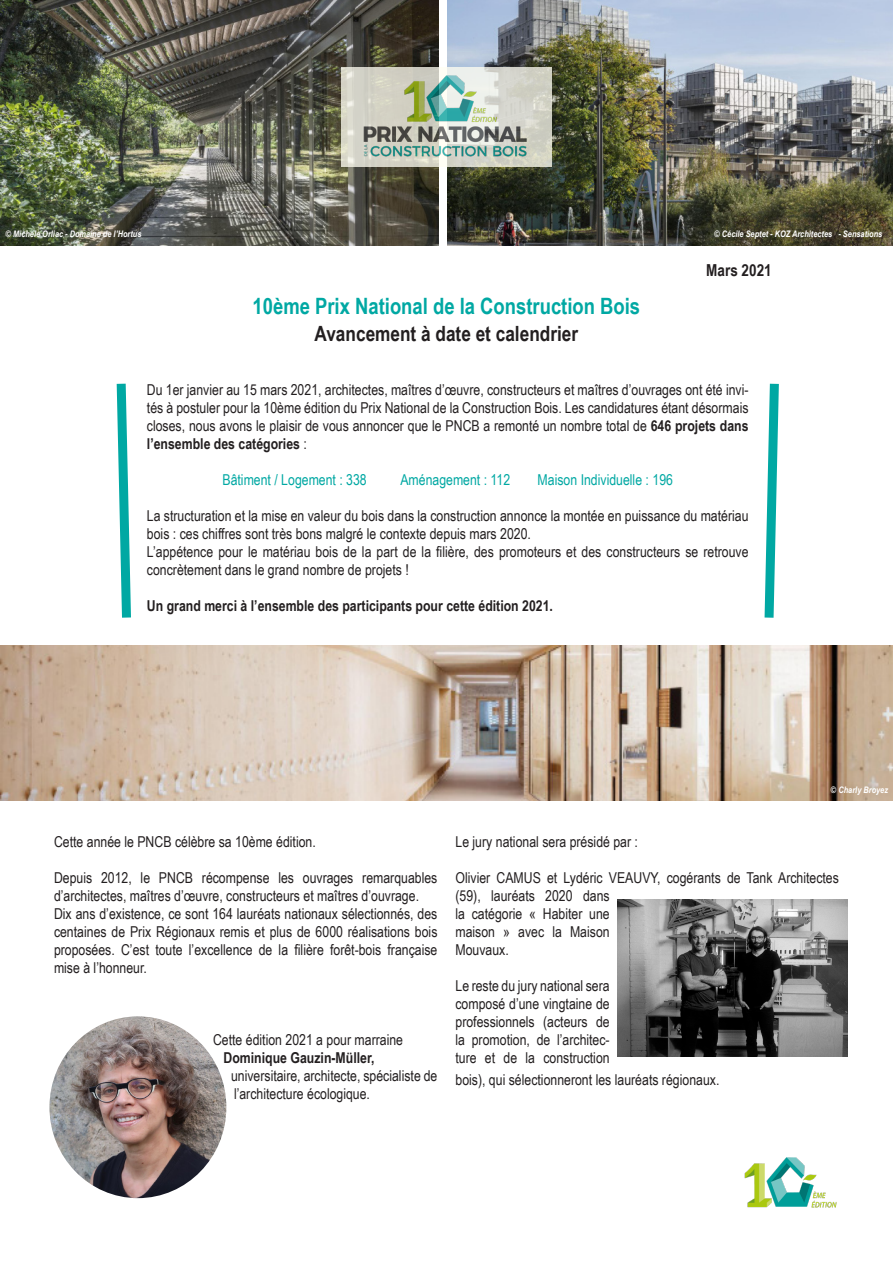
<style>
.page{position:relative;width:893px;height:1263px;background:#fff}
.page>*{position:absolute;margin:0;border:0;box-sizing:border-box;transform-origin:0 0}
.t1{font:700 22.5px "Arial Narrow";color:#00a8a3}
.t2{font:700 21px "Arial Narrow";color:#231f20}
.t3{font:700 16.5px "Arial Narrow";color:#231f20}
.t4{font:15px/18px "Arial Narrow";color:#231f20;text-align:justify}
.t5{font:700 15px "Arial Narrow";color:#231f20}
.t6{font:15px "Arial Narrow";color:#00a8a3}
.t7{font:italic 700 9px "Arial Narrow";color:#fff}
.s1{font-weight:700}
</style>
<div class="page">
<img style="left:0;top:0;width:439px;height:246px">
<img style="left:448px;top:0;width:445px;height:246px">
<svg style="left:342px;top:67px;width:210px;height:100px;background:#d6d6c8"></svg>
<img style="left:352px;top:67px;width:189px;height:100px">
<svg style="left:116px;top:383px;width:15px;height:235px"></svg>
<img style="left:49px;top:1016px;width:177px;height:182px">
<svg style="left:764px;top:383px;width:15px;height:235px"></svg>
<img style="left:0;top:646px;width:893px;height:154px">
<img style="left:618px;top:899px;width:230px;height:157px">
<img style="left:744px;top:1157px;width:93px;height:51px">
<p class="t7" style="left:6px;top:227px;width:137px">© Michele Orliac - Domaine de l’Hortus</p>
<p class="t7" style="left:714px;top:227px;width:169px">© Cécile Septet - KOZ Architectes - Sensations</p>
<p class="t1" style="left:253px;top:289px;width:389px">10ème Prix National de la Construction Bois</p>
<p class="t2" style="left:315px;top:318px;width:265px">Avancement à date et calendrier</p>
<p class="t3" style="left:706px;top:258px;width:67px">Mars 2021</p>
<p class="t4" style="left:147px;top:380px;width:603px">Du 1er janvier au 15 mars 2021, architectes, maîtres d’œuvre, constructeurs et maîtres d’ouvrages ont été invi&shy;tés à postuler pour la 10ème édition du Prix National de la Construction Bois. Les candidatures étant désormais closes, nous avons le plaisir de vous annoncer que le PNCB a remonté un nombre total de <span class="s1">646 projets dans l’ensemble des catégories</span> :</p>
<p class="t6" style="left:223px;top:468px;width:146px">Bâtiment / Logement : 338</p>
<p class="t6" style="left:400px;top:468px;width:111px">Aménagement : 112</p>
<p class="t6" style="left:538px;top:468px;width:137px">Maison Individuelle : 196</p>
<p class="t4" style="left:147px;top:506px;width:603px">La structuration et la mise en valeur du bois dans la construction annonce la montée en puissance du matériau bois : ces chiffres sont très bons malgré le contexte depuis mars 2020.</p>
<p class="t4" style="left:147px;top:542px;width:603px">L’appétence pour le matériau bois de la part de la filière, des promoteurs et des constructeurs se retrouve concrètement dans le grand nombre de projets !</p>
<p class="t5" style="left:147px;top:594px;width:408px">Un grand merci à l’ensemble des participants pour cette édition 2021.</p>
<p class="t7" style="left:831px;top:783px;width:59px">© Charly Broyez</p>
<p class="t4" style="left:54px;top:832px;width:263px">Cette année le PNCB célèbre sa 10ème édition.</p>
<p class="t4" style="left:54px;top:868px;width:385px">Depuis 2012, le PNCB récompense les ouvrages remarquables</p>
<p class="t4" style="left:54px;top:886px;width:367px">d’architectes, maîtres d’œuvre, constructeurs et maîtres d’ouvrage.</p>
<p class="t4" style="left:54px;top:904px;width:385px">Dix ans d’existence, ce sont 164 lauréats nationaux sélectionnés, des centaines de Prix Régionaux remis et plus de 6000 réalisations bois proposées. C’est toute l’excellence de la filière forêt-bois française mise à l’honneur.</p>
<p class="t4" style="left:213px;top:1030px;width:192px">Cette édition 2021 a pour marraine</p>
<p class="t5" style="left:224px;top:1047px;width:153px">Dominique Gauzin-Müller,</p>
<p class="t4" style="left:231px;top:1066px;width:208px">universitaire, architecte, spécialiste de</p>
<p class="t4" style="left:234px;top:1084px;width:138px">l’architecture écologique.</p>
<p class="t4" style="left:455px;top:832px;width:184px">Le jury national sera présidé par :</p>
<p class="t4" style="left:455px;top:868px;width:385px;text-align:left">Olivier CAMUS et Lydéric VEAUVY, cogérants de Tank Architectes (59), lauréats 2020 dans<br>la catégorie « Habiter une<br>maison » avec la Maison<br>Mouvaux.</p>
<p class="t4" style="left:455px;top:976px;width:156px">Le reste du jury national sera composé d’une vingtaine de professionnels (acteurs de la promotion, de l’architec&shy;ture et de la construction</p>
<p class="t4" style="left:455px;top:1070px;width:265px">bois), qui sélectionneront les lauréats régionaux.</p>
</div>
